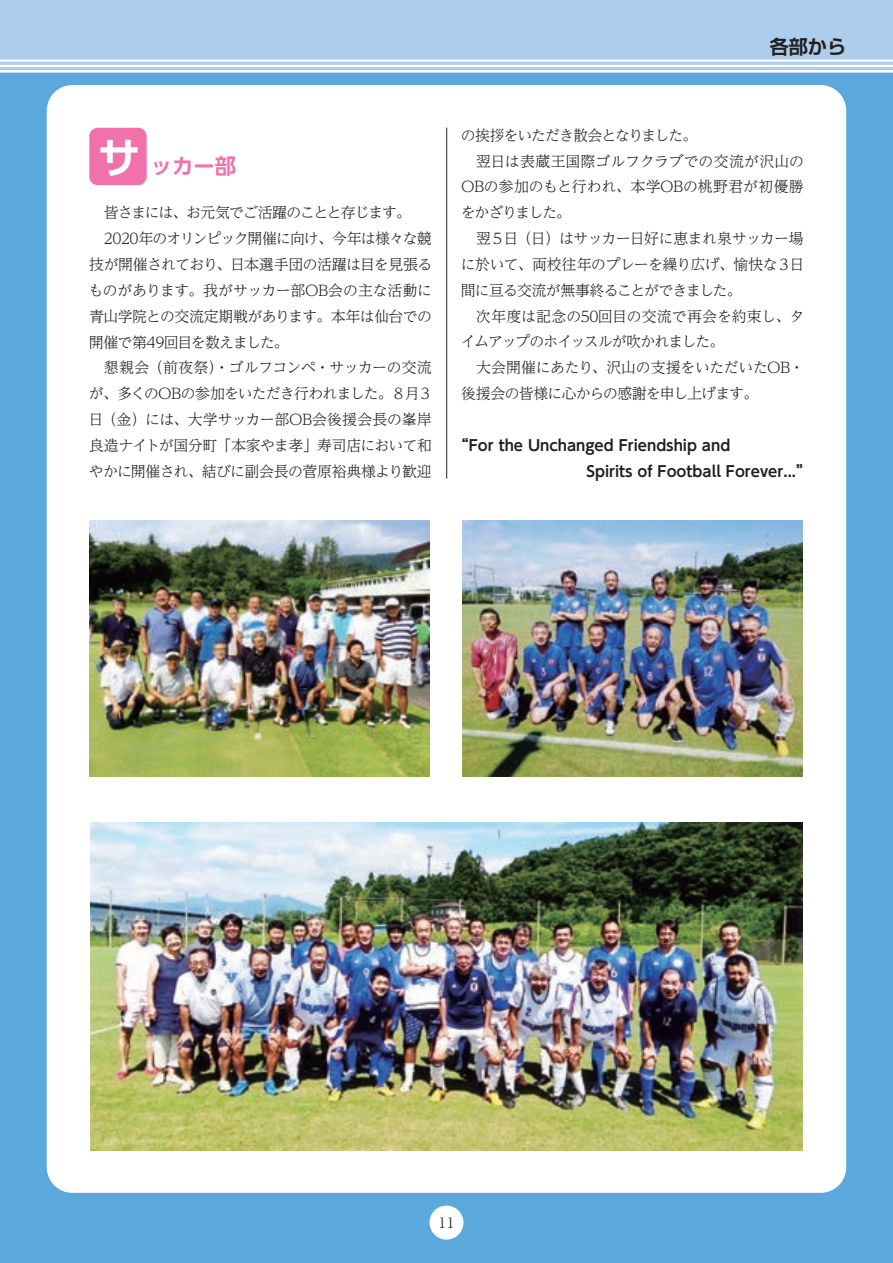
<style>
.page{position:relative;width:893px;height:1263px;background:#5ba8dc}
.page>*{position:absolute;margin:0;border:0;box-sizing:border-box;transform-origin:0 0}
.t1{font:700 21.3px "UD Shin Go Pro De";color:#f171ab}
.t2{font:700 19.2px "Shin Go Pr 6 De";color:#231f20}
.t3{font:300 14.85px "UD Reimin Pro";letter-spacing:-.035em;color:#231f20}
.t4{font:300 14.85px "UD Reimin Pro";letter-spacing:-.055em;color:#231f20}
.t5{font:700 14.85px/25.8px "UD Shin Go Pro De";color:#231f20}
.t6{font:300 14.85px "UD Reimin Pro";letter-spacing:.005em;color:#231f20}
.t7{font:300 14.85px "UD Reimin Pro";letter-spacing:-.065em;color:#231f20}
.t8{font:300 14.85px "UD Reimin Pro";letter-spacing:-.01em;color:#231f20}
.t9{font:300 14.85px "UD Reimin Pro";color:#231f20}
.t10{font:300 14.85px "UD Reimin Pro";letter-spacing:-.005em;color:#231f20}
.t11{font:300 14.85px "UD Reimin Pro";letter-spacing:-.07em;color:#231f20}
.t12{font:300 14.85px "UD Reimin Pro";letter-spacing:-.075em;color:#231f20}
.t13{font:300 13.8px "UD Reimin Pro";color:#231f20}
.s1{font-size:42.45px;color:#fff}
</style>
<div class="page">
<div style="left:0;top:0;width:893px;height:72px;background:#accdeb"></div>
<hr style="left:0;top:60px;width:893px;height:2px;background:#fff">
<hr style="left:0;top:65px;width:893px;height:2px;background:#fff">
<hr style="left:0;top:70px;width:893px;height:2px;background:#fff">
<div style="left:47px;top:85px;width:799px;height:1108px;background:#fff;border-radius:26px"></div>
<div style="left:429px;top:1205px;width:34px;height:34px;background:#fff;border-radius:50%"></div>
<hr style="left:446px;top:128px;width:1px;height:350px;background:#231f20">
<div style="left:89px;top:128px;width:58px;height:57px;background:#f171ab;border-radius:9px"></div>
<img style="left:89px;top:521px;width:340px;height:255px">
<img style="left:462px;top:521px;width:341px;height:255px">
<img style="left:90px;top:823px;width:713px;height:327px">
<h1 class="t1" style="left:98px;top:148px;width:140px"><span class="s1">サ</span>ッカー部</h1>
<p class="t11" style="left:104px;top:201px;width:309px">皆さまには、お元気でご活躍のことと存じます。</p>
<p class="t4" style="left:104px;top:226px;width:329px">2020年のオリンピック開催に向け、今年は様々な競</p>
<p class="t3" style="left:89px;top:252px;width:345px">技が開催されており、日本選手団の活躍は目を見張る</p>
<p class="t3" style="left:89px;top:278px;width:345px">ものがあります。我がサッカー部OB会の主な活動に</p>
<p class="t3" style="left:89px;top:304px;width:344px">青山学院との交流定期戦があります。本年は仙台での</p>
<p class="t3" style="left:89px;top:330px;width:201px">開催で第49回目を数えました。</p>
<p class="t10" style="left:104px;top:356px;width:329px">懇親会（前夜祭）・ゴルフコンペ・サッカーの交流</p>
<p class="t4" style="left:89px;top:381px;width:345px">が、多くのOBの参加をいただき行われました。８月３</p>
<p class="t8" style="left:88px;top:407px;width:345px">日（金）には、大学サッカー部OB会後援会長の峯岸</p>
<p class="t3" style="left:89px;top:433px;width:344px">良造ナイトが国分町「本家やま孝」寿司店において和</p>
<p class="t3" style="left:89px;top:459px;width:344px">やかに開催され、結びに副会長の菅原裕典様より歓迎</p>
<p class="t2" style="left:770px;top:31px;width:78px">各部から</p>
<p class="t7" style="left:461px;top:123px;width:238px">の挨拶をいただき散会となりました。</p>
<p class="t6" style="left:476px;top:149px;width:330px">翌日は表蔵王国際ゴルフクラブでの交流が沢山の</p>
<p class="t9" style="left:461px;top:175px;width:344px">OBの参加のもと行われ、本学OBの桃野君が初優勝</p>
<p class="t12" style="left:461px;top:200px;width:112px">をかざりました。</p>
<p class="t3" style="left:476px;top:226px;width:329px">翌５日（日）はサッカー日好に恵まれ泉サッカー場</p>
<p class="t3" style="left:461px;top:252px;width:345px">に於いて、両校往年のプレーを繰り広げ、愉快な３日</p>
<p class="t4" style="left:461px;top:278px;width:282px">間に亘る交流が無事終ることができました。</p>
<p class="t6" style="left:476px;top:304px;width:330px">次年度は記念の50回目の交流で再会を約束し、タ</p>
<p class="t7" style="left:461px;top:330px;width:265px">イムアップのホイッスルが吹かれました。</p>
<p class="t3" style="left:476px;top:355px;width:330px">大会開催にあたり、沢山の支援をいただいたOB・</p>
<p class="t3" style="left:461px;top:381px;width:299px">後援会の皆様に心からの感謝を申し上げます。</p>
<p class="t5" style="left:586px;top:432px;width:226px;text-indent:-132px">“For the Unchanged Friendship and<br>Spirits of Football Forever...”</p>
<p class="t13" style="left:438px;top:1212px;width:18px">11</p>
</div>
